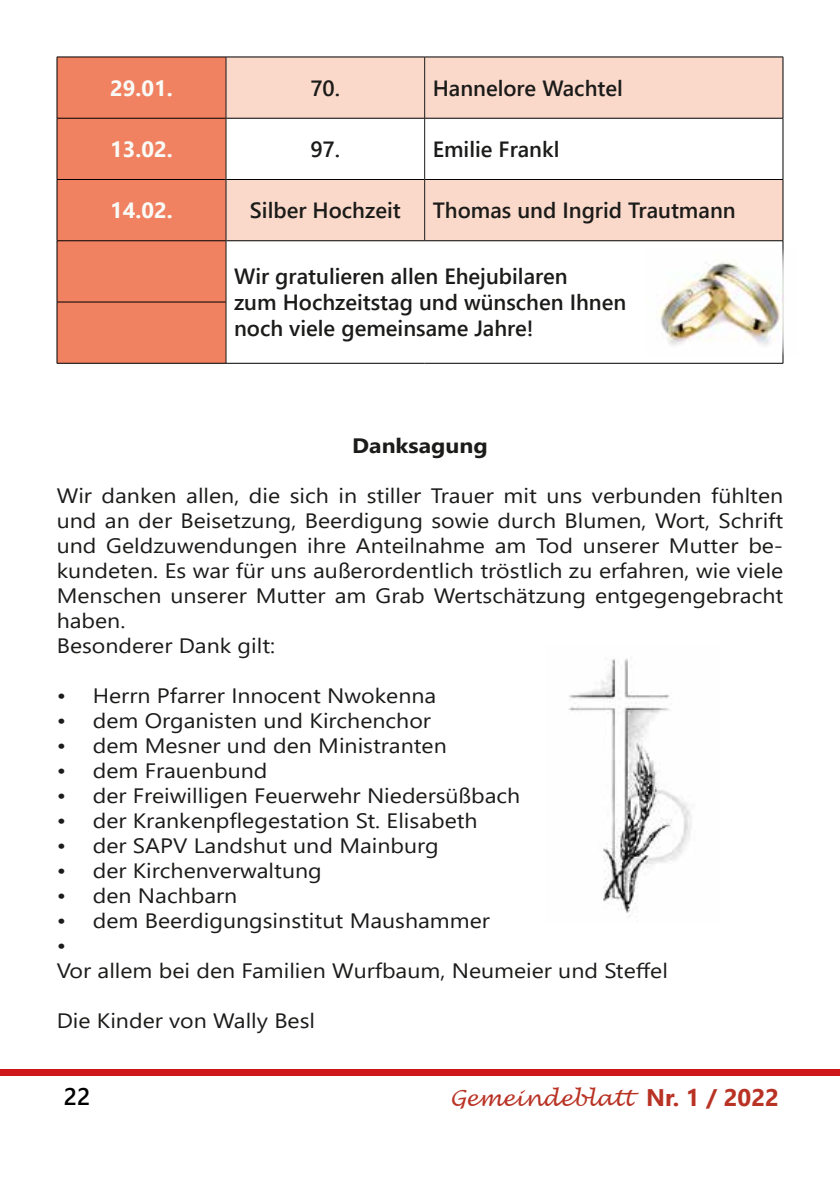
<style>
.page{position:relative;width:840px;height:1191px;background:#fff}
.page>*{position:absolute;margin:0;border:0;box-sizing:border-box;transform-origin:0 0}
.t1{font:600 24px "Segoe UI";color:#000}
.t2{font:600 22px/26.4px "Segoe UI";color:#1b1b1a}
.t3{font:italic 22px "Lucida Handwriting";color:#b93325}
.t4{font:700 22px "Segoe UI";color:#f9fbf7}
.t5{font:20.8px/25px "Segoe UI";color:#1b1b1a;scale:1.11 1}
.t6{font:700 20.8px "Segoe UI";color:#1b1b1a;scale:1.11 1}
.s1{font-family:"Segoe UI";font-weight:700;font-style:normal;font-size:24px}
</style>
<div class="page">
<div style="left:0;top:1069px;width:839px;height:6px;background:#cd1719"></div>
<div style="left:58px;top:58px;width:167px;height:305px;background:#f08262"></div>
<svg style="left:226px;top:58px;width:556px;height:182px;fill:#fbd9ca"></svg>
<hr style="left:57px;top:57px;width:169px;height:1px;background:#000">
<hr style="left:57px;top:57px;width:1px;height:61px;background:#000">
<hr style="left:226px;top:57px;width:198px;height:1px;background:#000">
<hr style="left:424px;top:57px;width:358px;height:1px;background:#000">
<hr style="left:782px;top:57px;width:1px;height:61px;background:#000">
<hr style="left:57px;top:118px;width:169px;height:1px;background:#000">
<hr style="left:57px;top:118px;width:1px;height:61px;background:#000">
<hr style="left:226px;top:118px;width:198px;height:1px;background:#000">
<hr style="left:424px;top:118px;width:358px;height:1px;background:#000">
<hr style="left:782px;top:118px;width:1px;height:61px;background:#000">
<hr style="left:57px;top:179px;width:169px;height:1px;background:#000">
<hr style="left:57px;top:180px;width:1px;height:60px;background:#000">
<hr style="left:226px;top:179px;width:198px;height:1px;background:#000">
<hr style="left:424px;top:179px;width:358px;height:1px;background:#000">
<hr style="left:782px;top:180px;width:1px;height:60px;background:#000">
<hr style="left:57px;top:240px;width:169px;height:1px;background:#000">
<hr style="left:57px;top:241px;width:1px;height:61px;background:#000">
<hr style="left:226px;top:240px;width:198px;height:1px;background:#000">
<hr style="left:424px;top:240px;width:358px;height:1px;background:#000">
<hr style="left:782px;top:241px;width:1px;height:61px;background:#000">
<hr style="left:57px;top:302px;width:169px;height:1px;background:#000">
<hr style="left:57px;top:302px;width:1px;height:61px;background:#000">
<hr style="left:782px;top:302px;width:1px;height:61px;background:#000">
<hr style="left:57px;top:363px;width:169px;height:1px;background:#000">
<hr style="left:226px;top:363px;width:198px;height:1px;background:#000">
<hr style="left:424px;top:363px;width:358px;height:1px;background:#000">
<hr style="left:225px;top:57px;width:1px;height:61px;background:#1b1b1a">
<hr style="left:424px;top:57px;width:1px;height:61px;background:#1b1b1a">
<hr style="left:225px;top:118px;width:1px;height:61px;background:#1b1b1a">
<hr style="left:424px;top:118px;width:1px;height:61px;background:#1b1b1a">
<hr style="left:225px;top:179px;width:1px;height:62px;background:#1b1b1a">
<hr style="left:424px;top:179px;width:1px;height:61px;background:#1b1b1a">
<hr style="left:225px;top:241px;width:1px;height:61px;background:#1b1b1a">
<hr style="left:225px;top:302px;width:1px;height:61px;background:#1b1b1a">
<img style="left:569px;top:658px;width:123px;height:259px">
<img style="left:660px;top:249px;width:124px;height:106px">
<p class="t4" style="left:110px;top:67px;width:64px">29.01.</p>
<p class="t2" style="left:310px;top:73px;width:31px">70.</p>
<p class="t2" style="left:432px;top:73px;width:191px">Hannelore Wachtel</p>
<p class="t4" style="left:110px;top:128px;width:64px">13.02.</p>
<p class="t2" style="left:310px;top:134px;width:31px">97.</p>
<p class="t2" style="left:432px;top:134px;width:128px">Emilie Frankl</p>
<p class="t4" style="left:110px;top:190px;width:64px">14.02.</p>
<p class="t2" style="left:250px;top:195px;width:152px">Silber Hochzeit</p>
<p class="t2" style="left:432px;top:195px;width:304px">Thomas und Ingrid Trautmann</p>
<p class="t2" style="left:234px;top:261px;width:393px">Wir gratulieren allen Ehejubilaren<br>zum Hochzeitstag und wünschen Ihnen noch viele gemeinsame Jahre!</p>
<p class="t6" style="left:352px;top:426px;width:124px">Danksagung</p>
<p class="t5" style="left:57px;top:481px;width:655px">Wir danken allen, die sich in stiller Trauer mit uns verbunden fühlten und an der Beisetzung, Beerdigung sowie durch Blumen, Wort, Schrift und Geldzuwendungen ihre Anteilnahme am Tod unserer Mutter be&shy;kundeten. Es war für uns außerordentlich tröstlich zu erfahren, wie viele Menschen unserer Mutter am Grab Wertschätzung entgegengebracht haben.<br>Besonderer Dank gilt:</p>
<p class="t5" style="left:57px;top:681px;width:343px">• Herrn Pfarrer Innocent Nwokenna</p>
<p class="t5" style="left:57px;top:706px;width:338px">• dem Organisten und Kirchenchor</p>
<p class="t5" style="left:57px;top:731px;width:353px">• dem Mesner und den Ministranten</p>
<p class="t5" style="left:57px;top:756px;width:191px">• dem Frauenbund</p>
<p class="t5" style="left:57px;top:781px;width:419px">• der Freiwilligen Feuerwehr Niedersüßbach</p>
<p class="t5" style="left:57px;top:806px;width:380px">• der Krankenpflegestation St. Elisabeth</p>
<p class="t5" style="left:57px;top:831px;width:345px">• der SAPV Landshut und Mainburg</p>
<p class="t5" style="left:57px;top:856px;width:240px">• der Kirchenverwaltung</p>
<p class="t5" style="left:57px;top:881px;width:164px">• den Nachbarn</p>
<p class="t5" style="left:57px;top:906px;width:552px">• dem Beerdigungsinstitut Maushammer<br>•<br>Vor allem bei den Familien Wurfbaum, Neumeier und Steffel</p>
<p class="t5" style="left:57px;top:1005px;width:234px">Die Kinder von Wally Besl</p>
<p class="t1" style="left:64px;top:1073px;width:28px">22</p>
<p class="t3" style="left:449px;top:1085px;width:330px">Gemeindeblatt <span class="s1">Nr. 1 / 2022</span></p>
</div>
